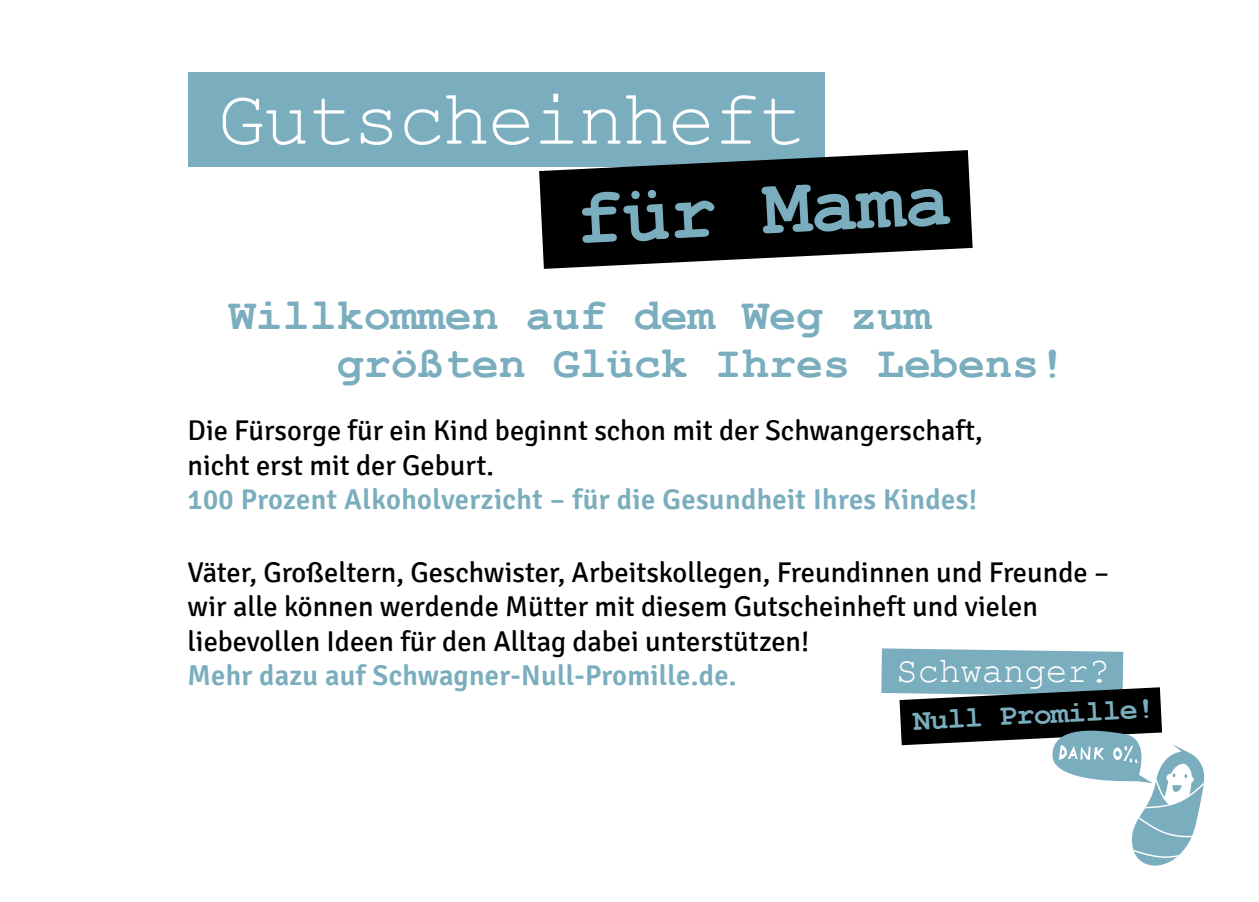
<style>
.page{position:relative;width:1259px;height:902px;background:#fff}
.page>*{position:absolute;margin:0;border:0;box-sizing:border-box;transform-origin:0 0}
.H{font:78.9px "Courier New";letter-spacing:-.03em;color:#fff}
.H-2{font:700 78.9px "Courier New";color:#7aadbd}
.Subline{font:700 45px "Courier New";color:#7aadbd}
.Logo{font:36.3px "Courier New";letter-spacing:-.01em;color:#fff}
.Logo-2{font:700 30.3px "Courier New";color:#7aadbd}
.Fließtext{font:28.5px "Signika";color:#000}
.Fließtext-2{font:600 28.5px "Signika";letter-spacing:.01em;color:#7aadbd}
</style>
<div class="page">
<div style="left:188px;top:72px;width:637px;height:94px;background:#7aadbd"></div>
<svg style="left:539px;top:150px;width:433px;height:119px;fill:#000"></svg>
<svg style="left:881px;top:648px;width:323px;height:217px"></svg>
<h1 class="H" style="left:218px;top:70px;width:589px">Gutscheinheft</h1>
<h1 class="H-2" style="left:573px;top:170px;width:377px;rotate:-3deg">für Mama</h1>
<h2 class="Subline" style="left:229px;top:287px;width:704px">Willkommen auf dem Weg zum</h2>
<h2 class="Subline" style="left:337px;top:335px;width:731px">größten Glück Ihres Lebens!</h2>
<p class="Fließtext" style="left:188px;top:414px;width:796px">Die Fürsorge für ein Kind beginnt schon mit der Schwangerschaft,</p>
<p class="Fließtext" style="left:188px;top:449px;width:308px">nicht erst mit der Geburt.</p>
<p class="Fließtext-2" style="left:188px;top:482px;width:791px">100 Prozent Alkoholverzicht – für die Gesundheit Ihres Kindes!</p>
<p class="Fließtext" style="left:188px;top:556px;width:923px">Väter, Großeltern, Geschwister, Arbeitskollegen, Freundinnen und Freunde –</p>
<p class="Fließtext" style="left:188px;top:590px;width:852px">wir alle können werdende Mütter mit diesem Gutscheinheft und vielen</p>
<p class="Fließtext" style="left:188px;top:624px;width:623px">liebevollen Ideen für den Alltag dabei unterstützen!</p>
<p class="Fließtext-2" style="left:188px;top:658px;width:550px">Mehr dazu auf Schwagner-Null-Promille.de.</p>
<p class="Logo" style="left:896px;top:647px;width:215px">Schwanger?</p>
<p class="Logo-2" style="left:912px;top:701px;width:244px;rotate:-3deg">Null Promille!</p>
</div>
